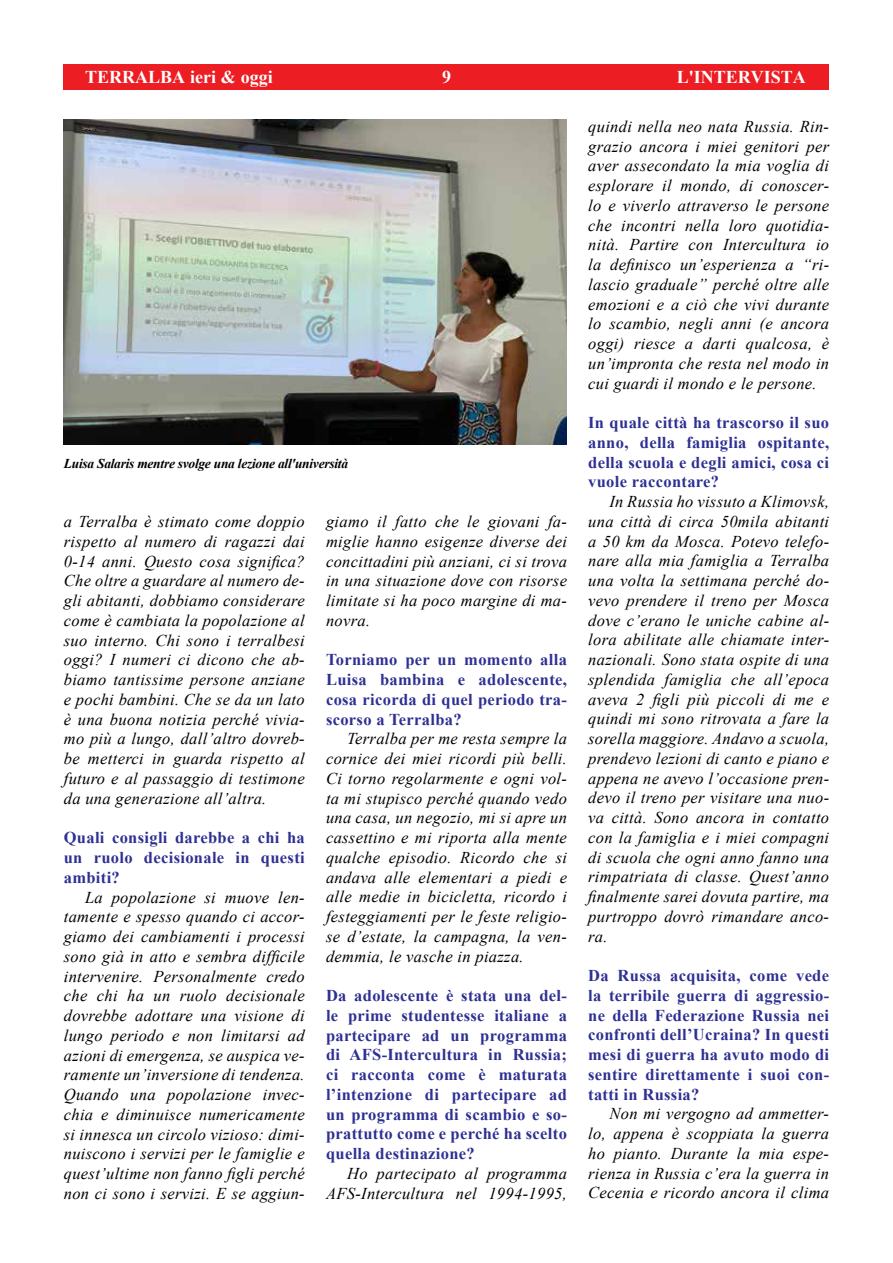
<style>
.page{position:relative;width:893px;height:1263px;background:#fff}
.page>*{position:absolute;margin:0;border:0;box-sizing:border-box;transform-origin:0 0}
.t1{font:700 18px "Times New Roman";color:#fff}
.t2{font:italic 16.5px/19.8px "Times New Roman";letter-spacing:.02em;color:#000;text-align:justify}
.t3{font:700 16.5px/19.8px "Times New Roman";letter-spacing:.02em;color:#2e3092;text-align:justify}
.t4{font:italic 700 13.5px "Times New Roman";letter-spacing:-.02em;color:#000}
</style>
<div class="page">
<div style="left:64px;top:64px;width:765px;height:25px;background:#ed1d24"></div>
<img style="left:64px;top:119px;width:503px;height:326px">
<p class="t1" style="left:85px;top:71px;width:189px">TERRALBA ieri &amp; oggi</p>
<p class="t1" style="left:442px;top:71px;width:10px">9</p>
<p class="t1" style="left:677px;top:71px;width:131px">L'INTERVISTA</p>
<p class="t4" style="left:64px;top:459px;width:286px">Luisa Salaris mentre svolge una lezione all'università</p>
<p class="t2" style="left:64px;top:513px;width:242px">a Terralba è stimato come doppio rispetto al numero di ragazzi dai 0-14 anni. Questo cosa significa?<br>Che oltre a guardare al numero de&shy;gli abitanti, dobbiamo considerare come è cambiata la popolazione al suo interno. Chi sono i terralbesi oggi? I numeri ci dicono che ab&shy;biamo tantissime persone anziane e pochi bambini. Che se da un lato è una buona notizia perché vivia&shy;mo più a lungo, dall’altro dovreb&shy;be metterci in guarda rispetto al futuro e al passaggio di testimone da una generazione all’altra.</p>
<p class="t3" style="left:64px;top:829px;width:242px">Quali consigli darebbe a chi ha un ruolo decisionale in questi ambiti?</p>
<p class="t2" style="left:64px;top:889px;width:243px;text-indent:21px">La popolazione si muove len&shy;tamente e spesso quando ci accor&shy;giamo dei cambiamenti i processi sono già in atto e sembra difficile intervenire. Personalmente credo che chi ha un ruolo decisionale dovrebbe adottare una visione di lungo periodo e non limitarsi ad azioni di emergenza, se auspica ve&shy;ramente un’inversione di tendenza.<br>Quando una popolazione invec&shy;chia e diminuisce numericamente si innesca un circolo vizioso: dimi&shy;nuiscono i servizi per le famiglie e quest’ultime non fanno figli perché non ci sono i servizi. E se aggiun-</p>
<p class="t2" style="left:326px;top:513px;width:243px">giamo il fatto che le giovani fa&shy;miglie hanno esigenze diverse dei concittadini più anziani, ci si trova in una situazione dove con risorse limitate si ha poco margine di ma&shy;novra.</p>
<p class="t3" style="left:326px;top:651px;width:242px">Torniamo per un momento alla Luisa bambina e adolescente, cosa ricorda di quel periodo tra&shy;scorso a Terralba?</p>
<p class="t2" style="left:326px;top:730px;width:242px;text-indent:21px">Terralba per me resta sempre la cornice dei miei ricordi più belli.<br>Ci torno regolarmente e ogni vol&shy;ta mi stupisco perché quando vedo una casa, un negozio, mi si apre un cassettino e mi riporta alla mente qualche episodio. Ricordo che si andava alle elementari a piedi e alle medie in bicicletta, ricordo i festeggiamenti per le feste religio&shy;se d’estate, la campagna, la ven&shy;demmia, le vasche in piazza.</p>
<p class="t3" style="left:326px;top:987px;width:242px">Da adolescente è stata una del&shy;le prime studentesse italiane a partecipare ad un programma di AFS-Intercultura in Russia; ci racconta come è maturata l’intenzione di partecipare ad un programma di scambio e so&shy;prattutto come e perché ha scelto quella destinazione?</p>
<p class="t2" style="left:326px;top:1165px;width:242px;text-align:right">Ho partecipato al programma<br>AFS-Intercultura nel 1994-1995,</p>
<p class="t2" style="left:588px;top:118px;width:242px">quindi nella neo nata Russia. Rin&shy;grazio ancora i miei genitori per aver assecondato la mia voglia di esplorare il mondo, di conoscer&shy;lo e viverlo attraverso le persone che incontri nella loro quotidia&shy;nità. Partire con Intercultura io la definisco un’esperienza a “ri&shy;lascio graduale” perché oltre alle emozioni e a ciò che vivi durante lo scambio, negli anni (e ancora oggi) riesce a darti qualcosa, è un’impronta che resta nel modo in cui guardi il mondo e le persone.</p>
<p class="t3" style="left:588px;top:414px;width:242px">In quale città ha trascorso il suo anno, della famiglia ospitante, della scuola e degli amici, cosa ci vuole raccontare?</p>
<p class="t2" style="left:588px;top:493px;width:243px;text-indent:21px">In Russia ho vissuto a Klimovsk, una città di circa 50mila abitanti a 50 km da Mosca. Potevo telefo&shy;nare alla mia famiglia a Terralba una volta la settimana perché do&shy;vevo prendere il treno per Mosca dove c’erano le uniche cabine al&shy;lora abilitate alle chiamate inter&shy;nazionali. Sono stata ospite di una splendida famiglia che all’epoca aveva 2 figli più piccoli di me e quindi mi sono ritrovata a fare la sorella maggiore. Andavo a scuola, prendevo lezioni di canto e piano e appena ne avevo l’occasione pren&shy;devo il treno per visitare una nuo&shy;va città. Sono ancora in contatto con la famiglia e i miei compagni di scuola che ogni anno fanno una rimpatriata di classe. Quest’anno finalmente sarei dovuta partire, ma purtroppo dovrò rimandare anco&shy;ra.</p>
<p class="t3" style="left:588px;top:967px;width:242px">Da Russa acquisita, come vede la terribile guerra di aggressio&shy;ne della Federazione Russia nei confronti dell’Ucraina? In questi mesi di guerra ha avuto modo di sentire direttamente i suoi con&shy;tatti in Russia?</p>
<p class="t2" style="left:588px;top:1105px;width:242px;text-indent:21px">Non mi vergogno ad ammetter&shy;lo, appena è scoppiata la guerra ho pianto. Durante la mia espe&shy;rienza in Russia c’era la guerra in Cecenia e ricordo ancora il clima</p>
</div>
